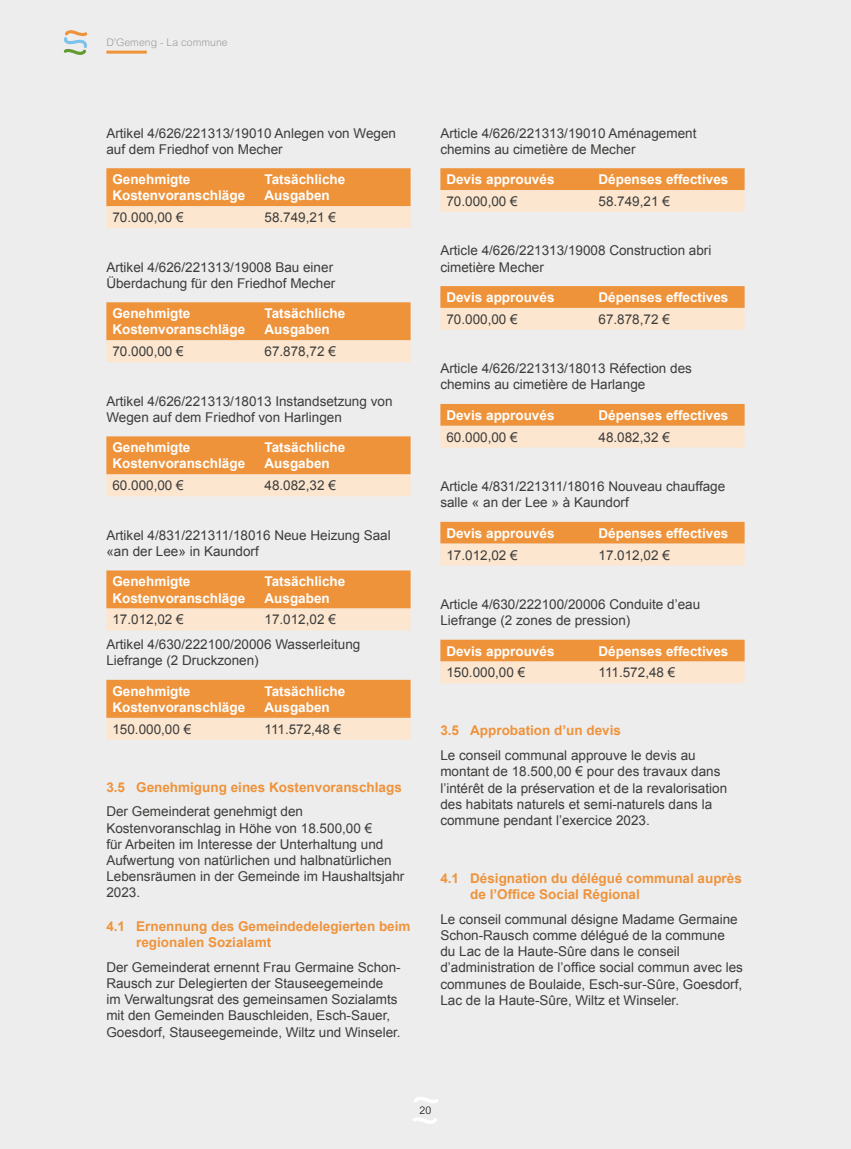
<style>
.page{position:relative;width:851px;height:1149px;background:#fff}
.page>*{position:absolute;margin:0;border:0;box-sizing:border-box;transform-origin:0 0}
.t1{font:13.5px/16.2px "Arial";color:#3c3c3b}
.t2{font:700 13.5px/16.2px "Arial";color:#fff}
.t3{font:700 13.5px/16.2px "Arial";color:#ef933b}
.t4{font:300 10.5px "Arial MT Std";color:#9d9d9c}
.t5{font:300 10.5px "Arial MT Std";color:#000}
</style>
<div class="page">
<div style="left:0;top:0;width:850px;height:1148px;background:#ededed"></div>
<svg style="left:64px;top:30px;width:23px;height:25px"></svg>
<svg style="left:414px;top:1097px;width:24px;height:5px"></svg>
<svg style="left:413px;top:1117px;width:24px;height:6px"></svg>
<hr style="left:106px;top:51px;width:41px;height:3px;background:#ef933b">
<svg style="left:106px;top:168px;width:304px;height:60px;background:#f3b172"></svg>
<svg style="left:106px;top:302px;width:304px;height:60px;background:#f3b172"></svg>
<svg style="left:106px;top:436px;width:304px;height:60px;background:#f3b272"></svg>
<svg style="left:106px;top:570px;width:304px;height:60px;background:#f3b273"></svg>
<svg style="left:106px;top:679px;width:304px;height:60px;background:#f3b172"></svg>
<svg style="left:440px;top:168px;width:304px;height:44px;background:#f5bc86"></svg>
<svg style="left:440px;top:286px;width:304px;height:44px;background:#f5bc86"></svg>
<svg style="left:440px;top:404px;width:304px;height:43px;background:#f5bc85"></svg>
<svg style="left:440px;top:521px;width:304px;height:44px;background:#f5bd87"></svg>
<svg style="left:440px;top:639px;width:304px;height:44px;background:#f5bd87"></svg>
<p class="t4" style="left:106px;top:37px;width:123px">D’Gemeng - La commune</p>
<p class="t1" style="left:106px;top:125px;width:291px">Artikel 4/626/221313/19010 Anlegen von Wegen auf dem Friedhof von Mecher</p>
<p class="t2" style="left:112px;top:172px;width:134px">Genehmigte<br>Kostenvoranschläge</p>
<p class="t2" style="left:264px;top:172px;width:82px">Tatsächliche<br>Ausgaben</p>
<p class="t1" style="left:112px;top:209px;width:73px">70.000,00 €</p>
<p class="t1" style="left:264px;top:209px;width:73px">58.749,21 €</p>
<p class="t1" style="left:106px;top:259px;width:230px">Artikel 4/626/221313/19008 Bau einer<br>Überdachung für den Friedhof Mecher</p>
<p class="t2" style="left:112px;top:306px;width:134px">Genehmigte<br>Kostenvoranschläge</p>
<p class="t2" style="left:264px;top:306px;width:82px">Tatsächliche<br>Ausgaben</p>
<p class="t1" style="left:112px;top:343px;width:73px">70.000,00 €</p>
<p class="t1" style="left:264px;top:343px;width:73px">67.878,72 €</p>
<p class="t1" style="left:106px;top:393px;width:287px">Artikel 4/626/221313/18013 Instandsetzung von<br>Wegen auf dem Friedhof von Harlingen</p>
<p class="t2" style="left:112px;top:439px;width:134px">Genehmigte<br>Kostenvoranschläge</p>
<p class="t2" style="left:264px;top:439px;width:82px">Tatsächliche<br>Ausgaben</p>
<p class="t1" style="left:112px;top:477px;width:73px">60.000,00 €</p>
<p class="t1" style="left:264px;top:477px;width:73px">48.082,32 €</p>
<p class="t1" style="left:106px;top:527px;width:286px">Artikel 4/831/221311/18016 Neue Heizung Saal «an der Lee» in Kaundorf</p>
<p class="t2" style="left:112px;top:573px;width:134px">Genehmigte<br>Kostenvoranschläge</p>
<p class="t2" style="left:264px;top:573px;width:82px">Tatsächliche<br>Ausgaben</p>
<p class="t1" style="left:112px;top:611px;width:73px">17.012,02 €</p>
<p class="t1" style="left:106px;top:607px;width:255px;line-height:24.8px;text-indent:158px">17.012,02 €<br>Artikel 4/630/222100/20006 Wasserleitung</p>
<p class="t1" style="left:106px;top:652px;width:154px">Liefrange (2 Druckzonen)</p>
<p class="t2" style="left:112px;top:683px;width:134px">Genehmigte<br>Kostenvoranschläge</p>
<p class="t2" style="left:264px;top:683px;width:82px">Tatsächliche<br>Ausgaben</p>
<p class="t1" style="left:112px;top:720px;width:80px">150.000,00 €</p>
<p class="t1" style="left:264px;top:720px;width:78px">111.572,48 €</p>
<p class="t3" style="left:106px;top:779px;width:297px">3.5 Genehmigung eines Kostenvoranschlags</p>
<p class="t1" style="left:106px;top:803px;width:299px">Der Gemeinderat genehmigt den Kostenvoranschlag in Höhe von 18.500,00 €<br>für Arbeiten im Interesse der Unterhaltung und Aufwertung von natürlichen und halbnatürlichen Lebensräumen in der Gemeinde im Haushaltsjahr 2023.</p>
<p class="t3" style="left:136px;top:918px;width:276px;text-indent:-30px">4.1 Ernennung des Gemeindedelegierten beim regionalen Sozialamt</p>
<p class="t1" style="left:106px;top:958px;width:296px">Der Gemeinderat ernennt Frau Germaine Schon-Rausch zur Delegierten der Stauseegemeinde im Verwaltungsrat des gemeinsamen Sozialamts mit den Gemeinden Bauschleiden, Esch-Sauer, Goesdorf, Stauseegemeinde, Wiltz und Winseler.</p>
<p class="t1" style="left:440px;top:125px;width:257px">Article 4/626/221313/19010 Aménagement chemins au cimetière de Mecher</p>
<p class="t2" style="left:446px;top:172px;width:110px">Devis approuvés</p>
<p class="t2" style="left:598px;top:172px;width:131px">Dépenses effectives</p>
<p class="t1" style="left:446px;top:193px;width:73px">70.000,00 €</p>
<p class="t1" style="left:598px;top:193px;width:73px">58.749,21 €</p>
<p class="t1" style="left:440px;top:242px;width:272px">Article 4/626/221313/19008 Construction abri cimetière Mecher</p>
<p class="t2" style="left:446px;top:289px;width:110px">Devis approuvés</p>
<p class="t2" style="left:598px;top:289px;width:131px">Dépenses effectives</p>
<p class="t1" style="left:446px;top:311px;width:73px">70.000,00 €</p>
<p class="t1" style="left:598px;top:311px;width:73px">67.878,72 €</p>
<p class="t1" style="left:440px;top:360px;width:253px">Article 4/626/221313/18013 Réfection des chemins au cimetière de Harlange</p>
<p class="t2" style="left:446px;top:407px;width:110px">Devis approuvés</p>
<p class="t2" style="left:598px;top:407px;width:131px">Dépenses effectives</p>
<p class="t1" style="left:446px;top:429px;width:73px">60.000,00 €</p>
<p class="t1" style="left:598px;top:429px;width:73px">48.082,32 €</p>
<p class="t1" style="left:440px;top:478px;width:286px">Article 4/831/221311/18016 Nouveau chauffage salle « an der Lee » à Kaundorf</p>
<p class="t2" style="left:446px;top:525px;width:110px">Devis approuvés</p>
<p class="t2" style="left:598px;top:525px;width:131px">Dépenses effectives</p>
<p class="t1" style="left:446px;top:546px;width:73px">17.012,02 €</p>
<p class="t1" style="left:598px;top:546px;width:73px">17.012,02 €</p>
<p class="t1" style="left:440px;top:596px;width:261px">Article 4/630/222100/20006 Conduite d’eau<br>Liefrange (2 zones de pression)</p>
<p class="t2" style="left:446px;top:643px;width:110px">Devis approuvés</p>
<p class="t2" style="left:598px;top:643px;width:131px">Dépenses effectives</p>
<p class="t1" style="left:446px;top:664px;width:80px">150.000,00 €</p>
<p class="t1" style="left:598px;top:664px;width:78px">111.572,48 €</p>
<p class="t3" style="left:440px;top:722px;width:182px">3.5 Approbation d’un devis</p>
<p class="t1" style="left:440px;top:747px;width:288px">Le conseil communal approuve le devis au montant de 18.500,00 € pour des travaux dans l’intérêt de la préservation et de la revalorisation des habitats naturels et semi-naturels dans la commune pendant l’exercice 2023.</p>
<p class="t3" style="left:470px;top:870px;width:273px;text-indent:-30px">4.1 Désignation du délégué communal auprès de l’Office Social Régional</p>
<p class="t1" style="left:440px;top:910px;width:304px">Le conseil communal désigne Madame Germaine Schon-Rausch comme délégué de la commune du Lac de la Haute-Sûre dans le conseil d’administration de l’office social commun avec les communes de Boulaide, Esch-sur-Sûre, Goesdorf, Lac de la Haute-Sûre, Wiltz et Winseler.</p>
<p class="t5" style="left:419px;top:1103px;width:13px">20</p>
</div>
